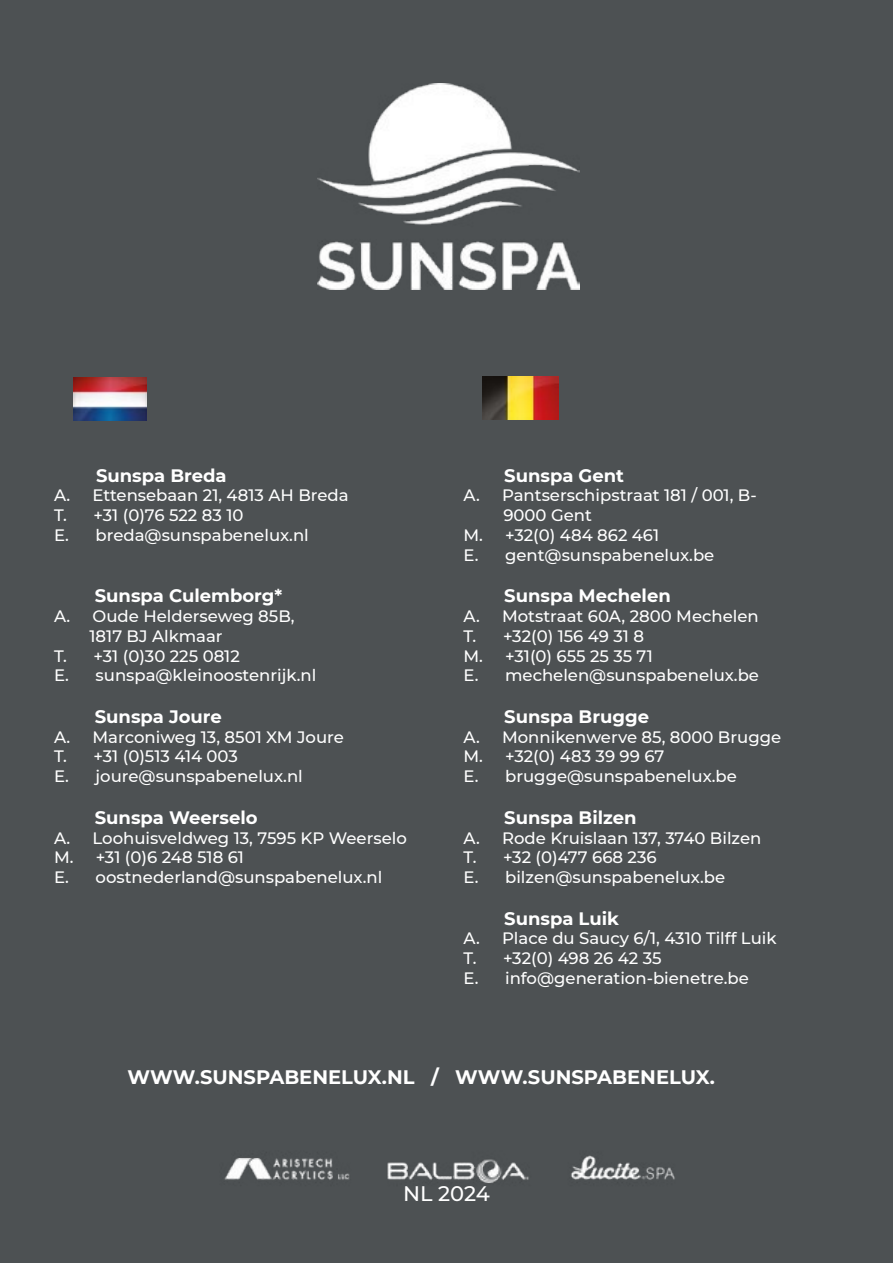
<style>
.page{position:relative;width:893px;height:1263px;background:#4d5153}
.page>*{position:absolute;margin:0;border:0;box-sizing:border-box;transform-origin:0 0}
.t1{font:500 21px "Montserrat";letter-spacing:-.005em;color:#fff}
.t2{font:700 19.5px "Montserrat";color:#fff}
.t3{font:700 18px "Montserrat";color:#fff}
.t4{font:500 16.5px/19.8px "Montserrat";color:#fff}
</style>
<div class="page">
<img style="left:318px;top:84px;width:261px;height:206px">
<img style="left:224px;top:1155px;width:451px;height:28px">
<img style="left:73px;top:377px;width:74px;height:44px">
<img style="left:483px;top:376px;width:75px;height:44px">
<p class="t3" style="left:96px;top:466px;width:132px">Sunspa Breda</p>
<p class="t4" style="left:54px;top:486px;width:296px">A. Ettensebaan 21, 4813 AH Breda<br>T. +31 (0)76 522 83 10<br>E. breda@sunspabenelux.nl</p>
<p class="t3" style="left:95px;top:587px;width:189px">Sunspa Culemborg*</p>
<p class="t4" style="left:54px;top:607px;width:242px">A. Oude Helderseweg 85B,</p>
<p class="t4" style="left:90px;top:627px;width:135px">1817 BJ Alkmaar</p>
<p class="t4" style="left:54px;top:646px;width:187px">T. +31 (0)30 225 0812</p>
<p class="t4" style="left:54px;top:666px;width:264px">E. sunspa@kleinoostenrijk.nl</p>
<p class="t3" style="left:95px;top:708px;width:129px">Sunspa Joure</p>
<p class="t4" style="left:54px;top:727px;width:291px">A. Marconiweg 13, 8501 XM Joure<br>T. +31 (0)513 414 003<br>E. joure@sunspabenelux.nl</p>
<p class="t3" style="left:95px;top:808px;width:164px">Sunspa Weerselo</p>
<p class="t4" style="left:54px;top:828px;width:354px">A. Loohuisveldweg 13, 7595 KP Weerselo<br>M. +31 (0)6 248 518 61<br>E. oostnederland@sunspabenelux.nl</p>
<p class="t3" style="left:504px;top:466px;width:121px">Sunspa Gent</p>
<p class="t4" style="left:463px;top:486px;width:295px">A. Pantserschipstraat 181 / 001, B-</p>
<p class="t4" style="left:503px;top:506px;width:90px">9000 Gent</p>
<p class="t4" style="left:463px;top:526px;width:197px">M. +32(0) 484 862 461</p>
<p class="t4" style="left:463px;top:546px;width:252px">E. gent@sunspabenelux.be</p>
<p class="t3" style="left:504px;top:587px;width:168px">Sunspa Mechelen</p>
<p class="t4" style="left:463px;top:607px;width:297px">A. Motstraat 60A, 2800 Mechelen<br>T. +32(0) 156 49 31 8<br>M. +31(0) 655 25 35 71<br>E. mechelen@sunspabenelux.be</p>
<p class="t3" style="left:504px;top:708px;width:146px">Sunspa Brugge</p>
<p class="t4" style="left:463px;top:727px;width:319px">A. Monnikenwerve 85, 8000 Brugge<br>M. +32(0) 483 39 99 67<br>E. brugge@sunspabenelux.be</p>
<p class="t3" style="left:504px;top:808px;width:134px">Sunspa Bilzen</p>
<p class="t4" style="left:463px;top:828px;width:299px">A. Rode Kruislaan 137, 3740 Bilzen<br>T. +32 (0)477 668 236<br>E. bilzen@sunspabenelux.be</p>
<p class="t3" style="left:504px;top:909px;width:116px">Sunspa Luik</p>
<p class="t4" style="left:463px;top:929px;width:315px">A. Place du Saucy 6/1, 4310 Tilff Luik<br>T. +32(0) 498 26 42 35<br>E. info@generation-bienetre.be</p>
<p class="t2" style="left:127px;top:1068px;width:589px">WWW.SUNSPABENELUX.NL / WWW.SUNSPABENELUX.</p>
<p class="t1" style="left:403px;top:1183px;width:88px">NL 2024</p>
</div>
